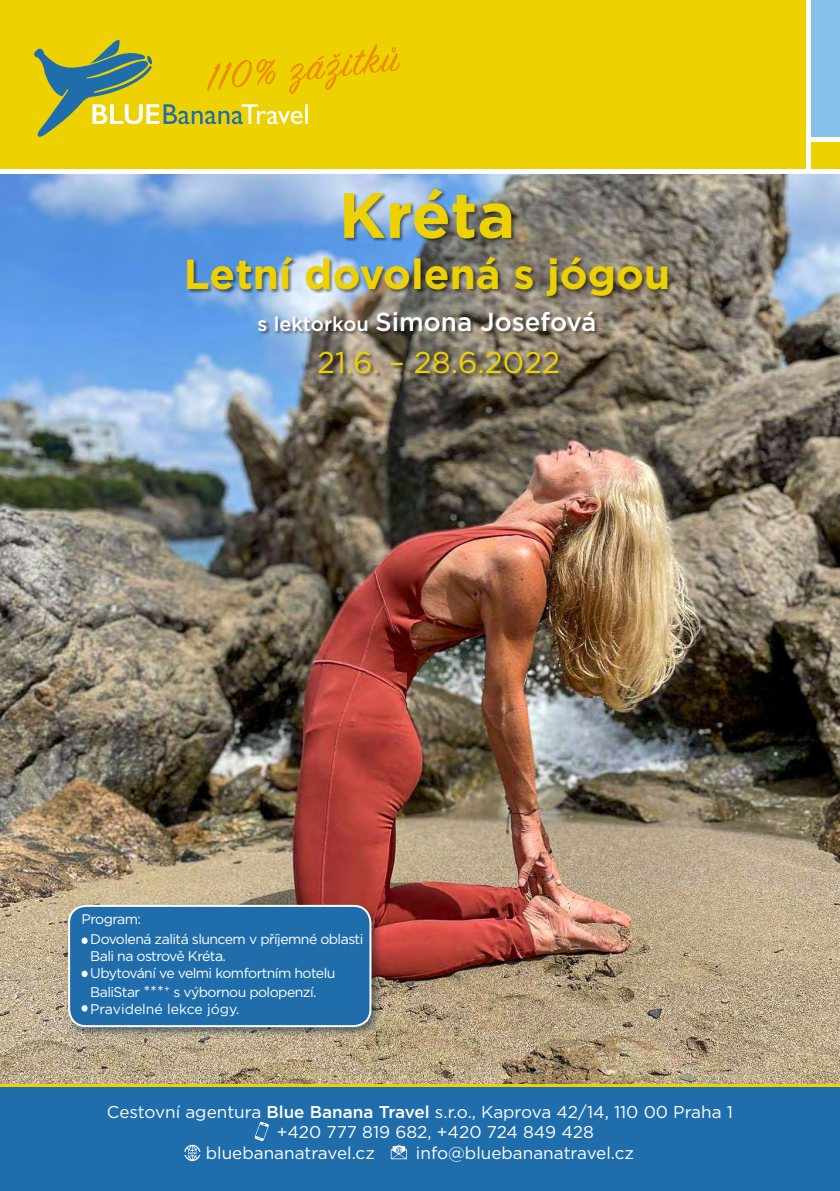
<style>
.page{position:relative;width:840px;height:1191px;background:#fff}
.page>*{position:absolute;margin:0;border:0;box-sizing:border-box;transform-origin:0 0}
.t1{font:700 64px "Gotham";color:#eed100}
.t2{font:700 42px "Gotham";color:#eed100}
.t3{font:30px "Gotham";color:#eed100}
.t4{font:500 26px "Gotham";color:#fff}
.t5{font:17.2px "Gotham";color:#fff}
.t6{font:14px/16.8px "Gotham";letter-spacing:-.04em;color:#fff}
.s1{font-size:20px}
.s2{font-size:16px}
.s3{font-weight:500}
</style>
<div class="page">
<div style="left:0;top:1083px;width:839px;height:5px;background:#eed100"></div>
<div style="left:0;top:1087px;width:839px;height:104px;background:#206dac"></div>
<div style="left:0;top:0;width:804px;height:169px;background:#eed100"></div>
<div style="left:810px;top:0;width:29px;height:137px;background:#87c1eb"></div>
<div style="left:810px;top:142px;width:29px;height:26px;background:#eed100"></div>
<svg style="left:34px;top:39px;width:366px;height:98px"></svg>
<svg style="left:184px;top:1144px;width:16px;height:17px"></svg>
<svg style="left:254px;top:1121px;width:15px;height:20px"></svg>
<svg style="left:390px;top:1144px;width:17px;height:15px"></svg>
<img style="left:0;top:174px;width:839px;height:909px">
<div style="left:66px;top:903px;width:315px;height:134px;background:#002035;opacity:.5"></div>
<div style="left:69px;top:906px;width:301px;height:120px;background:#206dac;border-radius:17px"></div>
<div style="left:68px;top:905px;width:303px;height:122px;border:2px solid #fff;border-radius:17px"></div>
<svg style="left:81px;top:937px;width:7px;height:7px"></svg>
<div style="left:81px;top:970px;width:7px;height:7px;background:#fff;border-radius:50%"></div>
<div style="left:81px;top:1005px;width:7px;height:6px;background:#fff;border-radius:50%"></div>
<div style="left:187px;top:188px;width:483px;height:190px;background:#000;opacity:.5"></div>
<h1 class="t1" style="left:339px;top:173px;width:178px">Kréta</h1>
<h2 class="t2" style="left:184px;top:246px;width:487px">Letní dovolená s jógou</h2>
<h3 class="t4" style="left:257px;top:305px;width:340px"><span class="s1">s lektorkou</span> Simona Josefová</h3>
<h3 class="t3" style="left:317px;top:343px;width:244px">21.6. – 28.6.2022</h3>
<p class="t6" style="left:81px;top:910px;width:61px">Program:</p>
<p class="t6" style="left:90px;top:930px;width:274px">Dovolená zalitá sluncem v příjemné oblasti<br>Bali na ostrově Kréta.<br>Ubytování ve velmi komfortním hotelu</p>
<p class="t6" style="left:90px;top:983px;width:228px">BaliStar <span class="s2">***</span><sup>+</sup> s výbornou polopenzí.<br>Pravidelné lekce jógy.</p>
<p class="t5" style="left:107px;top:1100px;width:627px">Cestovní agentura <span class="s3">Blue Banana Travel</span> s.r.o., Kaprova 42/14, 110 00 Praha 1</p>
<p class="t5" style="left:276px;top:1121px;width:318px">+420 777 819 682, +420 724 849 428</p>
<p class="t5" style="left:206px;top:1141px;width:170px">bluebananatravel.cz</p>
<p class="t5" style="left:416px;top:1141px;width:219px">info@bluebananatravel.cz</p>
</div>
